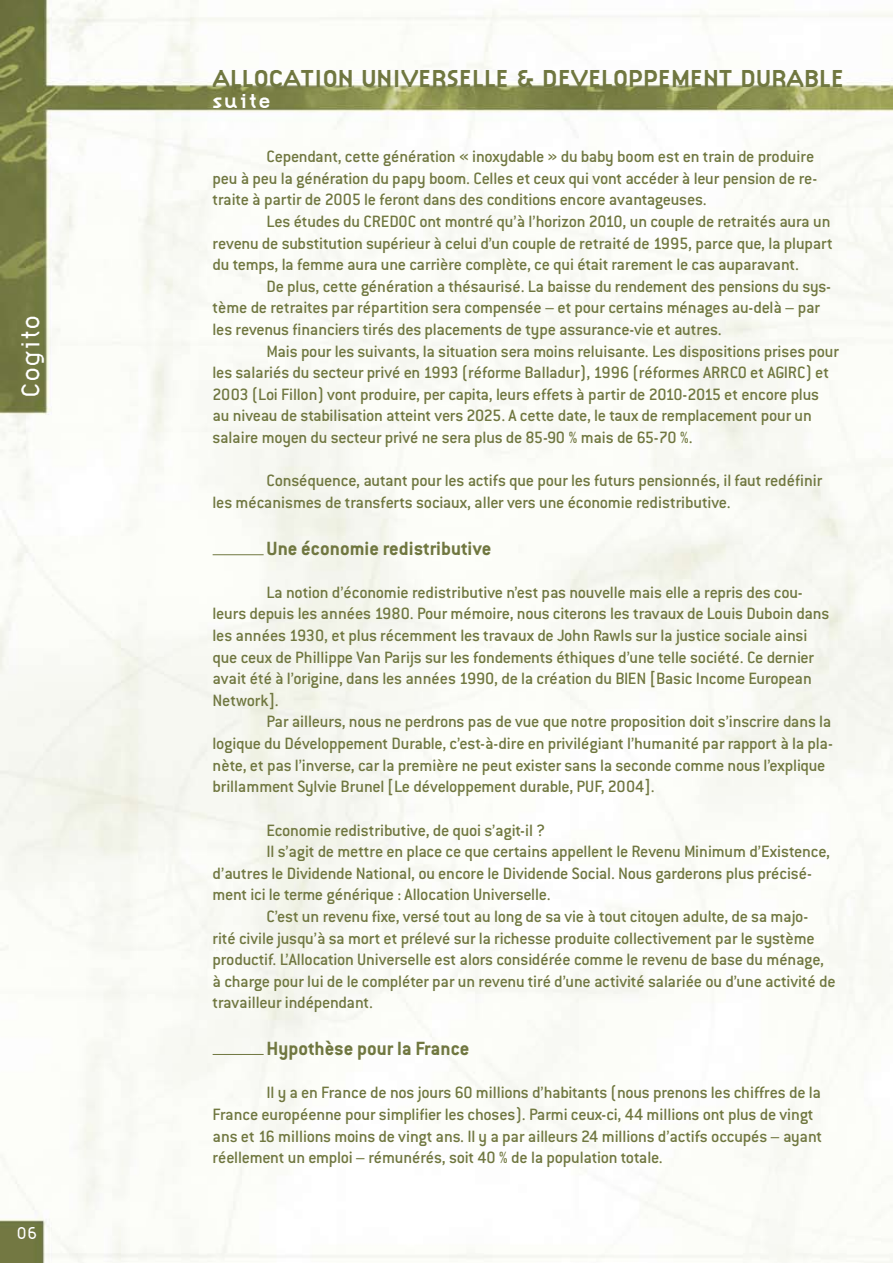
<style>
.page{position:relative;width:893px;height:1263px;background:#fff}
.page>*{position:absolute;margin:0;border:0;box-sizing:border-box;transform-origin:0 0}
.t1{font:300 27px "Citizen";color:#fff}
.t2{font:700 25.5px "Citizen";color:#707740}
.t3{font:700 21px "Conduit ITC";color:#707740}
.t4{font:700 21px "Citizen";letter-spacing:.075em;color:#fff}
.t5{font:500 18px/21.6px "Conduit ITC";letter-spacing:-.015em;color:#707740}
.t6{font:300 18px "Citizen";color:#fff}
</style>
<div class="page">
<img style="left:0;top:0;width:893px;height:1263px">
<hr style="left:213px;top:554px;width:51px;height:1px;background:#707740">
<hr style="left:213px;top:1054px;width:51px;height:1px;background:#707740">
<h1 class="t1" style="left:15px;top:398px;width:85px;rotate:-90deg">Cogito</h1>
<p class="t6" style="left:17px;top:1222px;width:22px">06</p>
<h2 class="t2" style="left:213px;top:64px;width:633px">ALLOCATION UNIVERSELLE &amp; DEVELOPPEMENT DURABLE</h2>
<p class="t4" style="left:213px;top:89px;width:60px">suite</p>
<p class="t5" style="left:213px;top:146px;width:606px;text-indent:54px">Cependant, cette génération « inoxydable » du baby boom est en train de produire peu à peu la génération du papy boom. Celles et ceux qui vont accéder à leur pension de re&shy;traite à partir de 2005 le feront dans des conditions encore avantageuses.</p>
<p class="t5" style="left:213px;top:210px;width:622px;text-indent:54px">Les études du CREDOC ont montré qu’à l’horizon 2010, un couple de retraités aura un revenu de substitution supérieur à celui d’un couple de retraité de 1995, parce que, la plupart du temps, la femme aura une carrière complète, ce qui était rarement le cas auparavant.</p>
<p class="t5" style="left:213px;top:275px;width:620px;text-indent:54px">De plus, cette génération a thésaurisé. La baisse du rendement des pensions du sys&shy;tème de retraites par répartition sera compensée – et pour certains ménages au-delà – par les revenus financiers tirés des placements de type assurance-vie et autres.</p>
<p class="t5" style="left:213px;top:340px;width:628px;text-indent:54px">Mais pour les suivants, la situation sera moins reluisante. Les dispositions prises pour les salariés du secteur privé en 1993 (réforme Balladur), 1996 (réformes ARRCO et AGIRC) et 2003 (Loi Fillon) vont produire, per capita, leurs effets à partir de 2010-2015 et encore plus au niveau de stabilisation atteint vers 2025. A cette date, le taux de remplacement pour un salaire moyen du secteur privé ne sera plus de 85-90 % mais de 65-70 %.</p>
<p class="t5" style="left:213px;top:470px;width:611px;text-indent:54px">Conséquence, autant pour les actifs que pour les futurs pensionnés, il faut redéfinir les mécanismes de transferts sociaux, aller vers une économie redistributive.</p>
<p class="t3" style="left:267px;top:536px;width:226px">Une économie redistributive</p>
<p class="t5" style="left:213px;top:581px;width:618px;text-indent:54px">La notion d’économie redistributive n’est pas nouvelle mais elle a repris des cou&shy;leurs depuis les années 1980. Pour mémoire, nous citerons les travaux de Louis Duboin dans les années 1930, et plus récemment les travaux de John Rawls sur la justice sociale ainsi que ceux de Phillippe Van Parijs sur les fondements éthiques d’une telle société. Ce dernier avait été à l’origine, dans les années 1990, de la création du BIEN [Basic Income European Network].</p>
<p class="t5" style="left:213px;top:711px;width:622px;text-indent:54px">Par ailleurs, nous ne perdrons pas de vue que notre proposition doit s’inscrire dans la logique du Développement Durable, c’est-à-dire en privilégiant l’humanité par rapport à la pla&shy;nète, et pas l’inverse, car la première ne peut exister sans la seconde comme nous l’explique brillamment Sylvie Brunel [Le développement durable, PUF, 2004].</p>
<p class="t5" style="left:267px;top:819px;width:280px">Economie redistributive, de quoi s’agit-il ?</p>
<p class="t5" style="left:267px;top:840px;width:565px">Il s’agit de mettre en place ce que certains appellent le Revenu Minimum d’Existence,</p>
<p class="t5" style="left:213px;top:862px;width:601px">d’autres le Dividende National, ou encore le Dividende Social. Nous garderons plus précisé-</p>
<p class="t5" style="left:213px;top:884px;width:340px">ment ici le terme générique : Allocation Universelle.</p>
<p class="t5" style="left:267px;top:905px;width:543px">C’est un revenu fixe, versé tout au long de sa vie à tout citoyen adulte, de sa majo-</p>
<p class="t5" style="left:213px;top:927px;width:604px">rité civile jusqu’à sa mort et prélevé sur la richesse produite collectivement par le système</p>
<p class="t5" style="left:213px;top:948px;width:613px">productif. L’Allocation Universelle est alors considérée comme le revenu de base du ménage,</p>
<p class="t5" style="left:213px;top:970px;width:624px">à charge pour lui de le compléter par un revenu tiré d’une activité salariée ou d’une activité de</p>
<p class="t5" style="left:213px;top:992px;width:162px">travailleur indépendant.</p>
<p class="t3" style="left:267px;top:1036px;width:204px">Hypothèse pour la France</p>
<p class="t5" style="left:213px;top:1082px;width:611px;text-indent:54px">Il y a en France de nos jours 60 millions d’habitants (nous prenons les chiffres de la France européenne pour simplifier les choses). Parmi ceux-ci, 44 millions ont plus de vingt ans et 16 millions moins de vingt ans. Il y a par ailleurs 24 millions d’actifs occupés – ayant réellement un emploi – rémunérés, soit 40 % de la population totale.</p>
</div>
